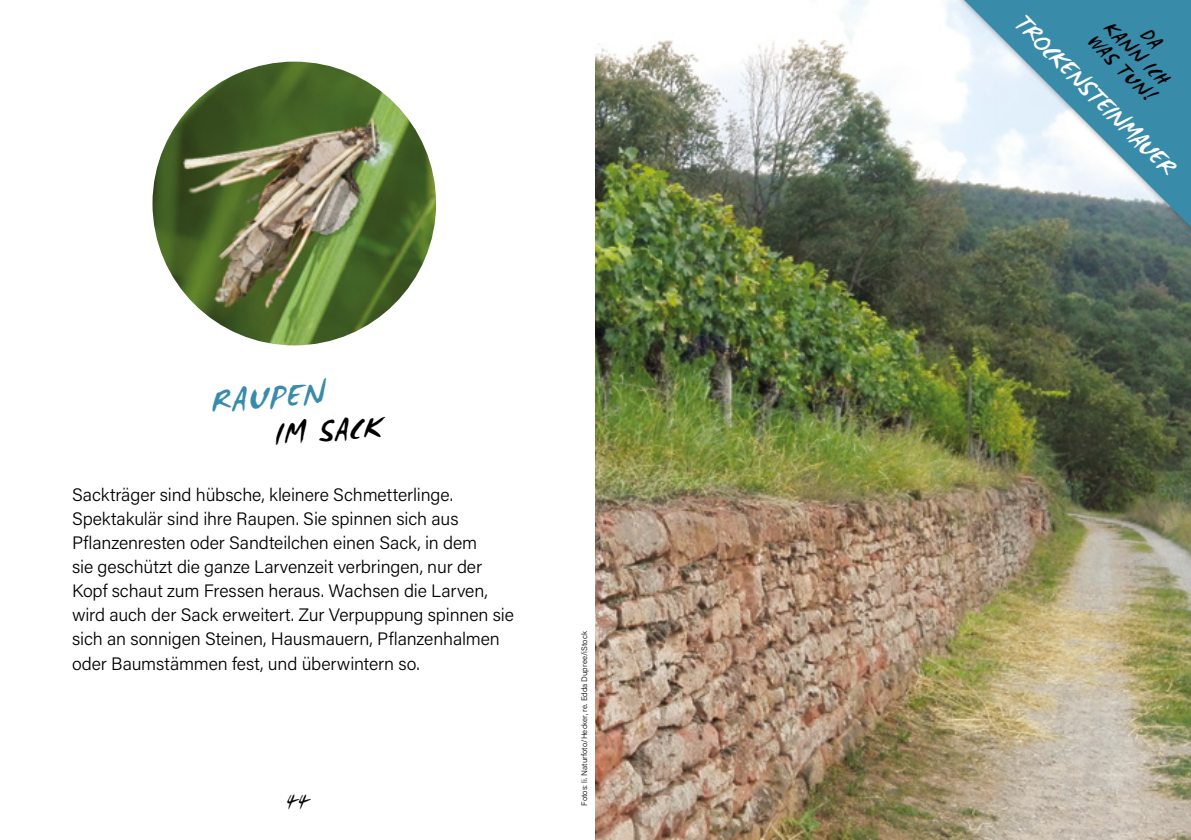
<style>
.page{position:relative;width:1191px;height:840px;background:#fff}
.page>*{position:absolute;margin:0;border:0;box-sizing:border-box;transform-origin:0 0}
.t1{font:36px "WC Mano Negra Bta";color:#398baa}
.t2{font:34px "WC Mano Negra Bta";color:#000}
.t3{font:28px "WC Mano Negra Bta";color:#fff}
.t4{font:22px/21px "WC Mano Negra Bta";color:#000;text-align:center}
.t5{font:300 18px/24px "Acumin Pro";letter-spacing:-.005em;color:#000}
.t6{font:18px "WC Mano Negra Bta";color:#000}
.t7{font:300 8px "Acumin Pro";color:#000}
</style>
<div class="page">
<img style="left:595px;top:0;width:596px;height:839px">
<div style="left:930px;top:0;width:261px;height:261px;background:#000;opacity:.3"></div>
<svg style="left:964px;top:0;width:227px;height:227px;background:#80aec0"></svg>
<img style="left:152px;top:62px;width:284px;height:283px;border-radius:142px">
<h1 class="t1" style="left:209px;top:379px;width:115px;rotate:-4deg">RAUPEN</h1>
<h2 class="t2" style="left:272px;top:413px;width:109px;rotate:-4deg">IM SACK</h2>
<p class="t5" style="left:72px;top:482px;width:443px">Sackträger sind hübsche, kleinere Schmetterlinge.<br>Spektakulär sind ihre Raupen. Sie spinnen sich aus Pflanzenresten oder Sandteilchen einen Sack, in dem<br>sie geschützt die ganze Larvenzeit verbringen, nur der Kopf schaut zum Fressen heraus. Wachsen die Larven, wird auch der Sack erweitert. Zur Verpuppung spinnen sie sich an sonnigen Steinen, Hausmauern, Pflanzenhalmen oder Baumstämmen fest, und überwintern so.</p>
<p class="t6" style="left:287px;top:789px;width:24px">44</p>
<p class="t7" style="left:579px;top:805px;width:176px;rotate:-90deg">Fotos: li. Naturfoto/Hecker, re. Edda Dupree/iStock</p>
<h3 class="t3" style="left:1030px;top:6px;width:217px;rotate:45deg">TROCKENSTEINMAUER</h3>
<p class="t4" style="left:1127px;top:1px;width:87px;rotate:45deg">DA<br>KANN ICH<br>WAS TUN!</p>
</div>
